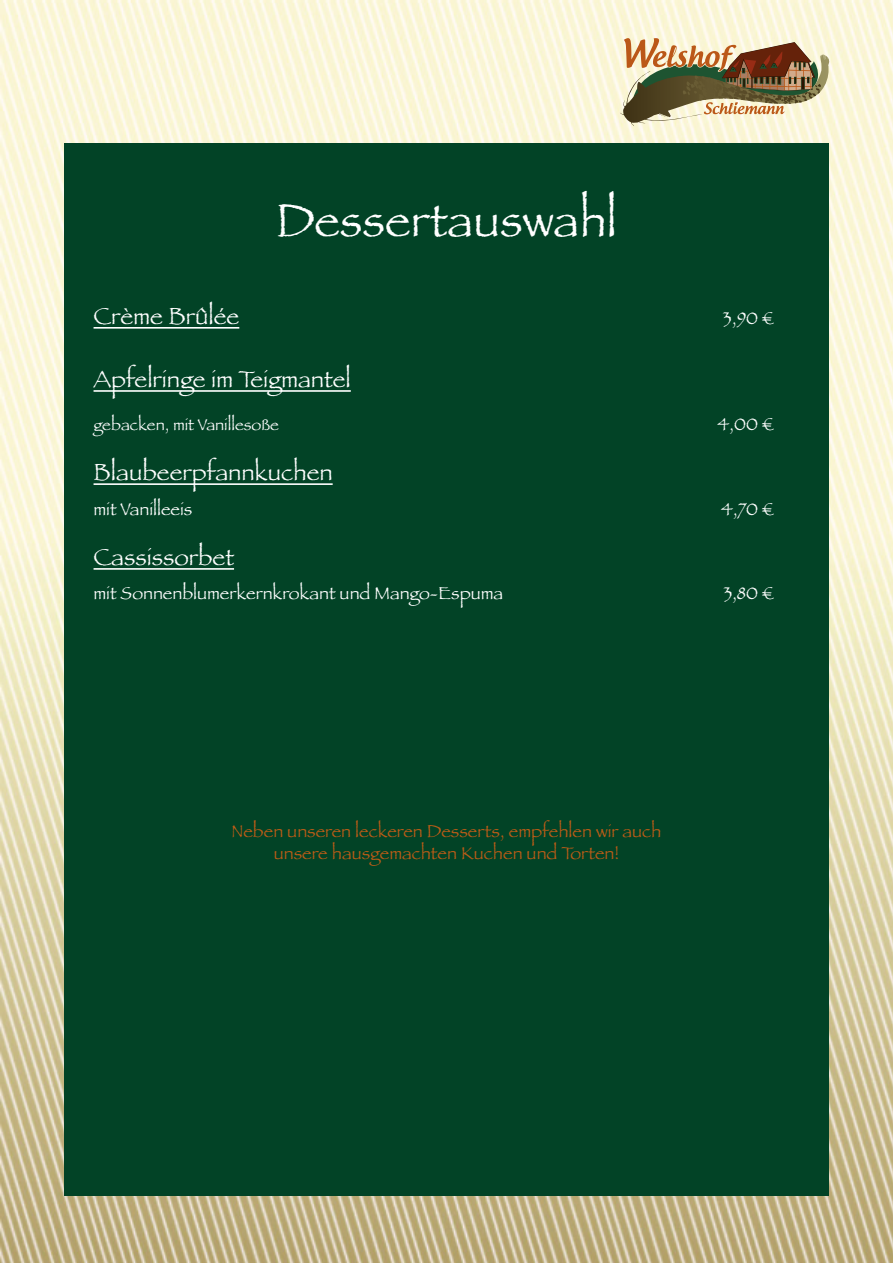
<style>
.page{position:relative;width:893px;height:1263px;background:#fff}
.page>*{position:absolute;margin:0;border:0;box-sizing:border-box;transform-origin:0 0}
.Head{font:48px "Papyrus";color:#fff}
.t1{font:24px "Papyrus";color:#fff}
.t2{font:18px "Papyrus";color:#bd5c17}
.t3{font:18px "Papyrus";color:#fff}
.t4{font:16.5px "Papyrus";color:#fff}
</style>
<div class="page">
<img style="left:0;top:0;width:893px;height:1263px">
<div style="left:64px;top:143px;width:765px;height:1052px;background:#024326"></div>
<svg style="left:620px;top:38px;width:209px;height:88px;background:#ac9979"></svg>
<hr style="left:94px;top:327px;width:145px;height:2px;background:#fff">
<hr style="left:94px;top:390px;width:257px;height:2px;background:#fff">
<hr style="left:94px;top:483px;width:239px;height:2px;background:#fff">
<hr style="left:94px;top:568px;width:140px;height:2px;background:#fff">
<p class="Head" style="left:276px;top:192px;width:343px">Dessertauswahl</p>
<p class="t1" style="left:94px;top:301px;width:147px">Crème Brûlée</p>
<p class="t3" style="left:723px;top:307px;width:52px">3,90 €</p>
<p class="t1" style="left:94px;top:365px;width:259px">Apfelringe im Teigmantel</p>
<p class="t4" style="left:94px;top:414px;width:187px">gebacken, mit Vanillesoße</p>
<p class="t3" style="left:717px;top:413px;width:58px">4,00 €</p>
<p class="t1" style="left:94px;top:458px;width:241px">Blaubeerpfannkuchen</p>
<p class="t3" style="left:94px;top:498px;width:100px">mit Vanilleeis</p>
<p class="t3" style="left:721px;top:498px;width:54px">4,70 €</p>
<p class="t1" style="left:94px;top:543px;width:142px">Cassissorbet</p>
<p class="t3" style="left:94px;top:582px;width:411px">mit Sonnenblumerkernkrokant und Mango-Espuma</p>
<p class="t3" style="left:724px;top:582px;width:52px">3,80 €</p>
<p class="t2" style="left:232px;top:820px;width:431px">Neben unseren leckeren Desserts, empfehlen wir auch</p>
<p class="t2" style="left:274px;top:842px;width:347px">unsere hausgemachten Kuchen und Torten!</p>
</div>
